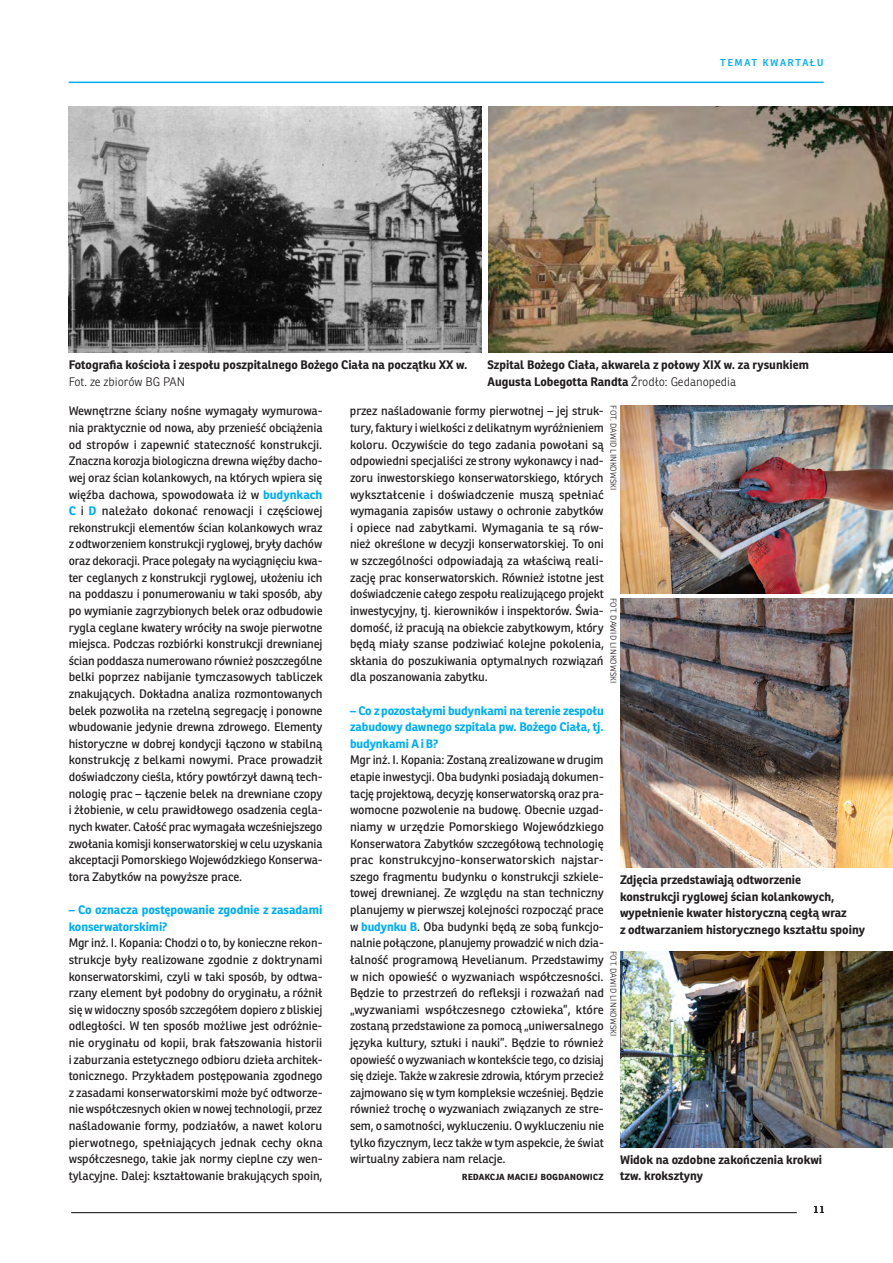
<style>
.page{position:relative;width:893px;height:1263px;background:#fff}
.page>*{position:absolute;margin:0;border:0;box-sizing:border-box;transform-origin:0 0}
.txt{font:12px/16.6px "Ronnia";letter-spacing:-.01em;color:#231f20;text-align:justify}
.podpis_fot{font:700 12px/16.5px "Ronnia";color:#231f20}
.txt-2{font:700 12px/16.6px "Ronnia";letter-spacing:-.01em;color:#00aeef}
.t1{font:12px "Ronnia";letter-spacing:.125em;color:#00aeef}
.txt_podpis_autor{font:700 10.5px "Ronnia";color:#231f20}
.fot_autor{font:300 8.25px "Ronnia";letter-spacing:.01em;color:#231f20}
.s1{font-weight:300}
.s2{font-weight:700;color:#00aeef}
</style>
<div class="page">
<hr style="left:71px;top:1212px;width:726px;height:1px;background:#231f20">
<hr style="left:69px;top:82px;width:755px;height:1px;background:#00aeef">
<img style="left:69px;top:106px;width:412px;height:247px">
<img style="left:488px;top:106px;width:405px;height:247px">
<img style="left:621px;top:405px;width:272px;height:189px">
<img style="left:621px;top:598px;width:272px;height:270px">
<img style="left:621px;top:951px;width:272px;height:196px">
<p class="t1" style="left:720px;top:55px;width:51px">TEMAT kwartału</p>
<p class="podpis_fot" style="left:69px;top:357px;width:400px">Fotografia kościoła i zespołu poszpitalnego Bożego Ciała na początku XX w.<br><span class="s1">Fot. ze zbiorów BG PAN</span></p>
<p class="podpis_fot" style="left:488px;top:357px;width:323px">Szpital Bożego Ciała, akwarela z połowy XIX w. za rysunkiem<br>Augusta Lobegotta Randta <span class="s1">Źrodło: Gedanopedia</span></p>
<p class="fot_autor" style="left:618px;top:405px;width:86px;rotate:90deg">FOT. DAWID LINKOWSKI</p>
<p class="txt" style="left:350px;top:403px;width:255px">przez naśladowanie formy pierwotnej – jej struk&shy;tury, faktury i wielkości z delikatnym wyróżnieniem koloru. Oczywiście do tego zadania powołani są odpowiedni specjaliści ze strony wykonawcy i nad&shy;zoru inwestorskiego konserwatorskiego, których wykształcenie i doświadczenie muszą spełniać wymagania zapisów ustawy o ochronie zabytków i opiece nad zabytkami. Wymagania te są rów&shy;nież określone w decyzji konserwatorskiej. To oni w szczególności odpowiadają za właściwą reali&shy;zację prac konserwatorskich. Również istotne jest doświadczenie całego zespołu realizującego projekt inwestycyjny, tj. kierowników i inspektorów. Świa&shy;domość, iż pracują na obiekcie zabytkowym, który będą miały szanse podziwiać kolejne pokolenia, skłania do poszukiwania optymalnych rozwiązań dla poszanowania zabytku.</p>
<p class="txt-2" style="left:350px;top:702px;width:255px;text-align:justify">– Co z pozostałymi budynkami na terenie zespołu zabudowy dawnego szpitala pw. Bożego Ciała, tj. budynkami A i B?</p>
<p class="txt" style="left:350px;top:752px;width:255px">Mgr inż. I. Kopania: Zostaną zrealizowane w drugim etapie inwestycji. Oba budynki posiadają dokumen&shy;tację projektową, decyzję konserwatorską oraz pra&shy;womocne pozwolenie na budowę. Obecnie uzgad&shy;niamy w urzędzie Pomorskiego Wojewódzkiego Konserwatora Zabytków szczegółową technologię prac konstrukcyjno-konserwatorskich najstar&shy;szego fragmentu budynku o konstrukcji szkiele&shy;towej drewnianej. Ze względu na stan techniczny planujemy w pierwszej kolejności rozpocząć prace w <span class="s2">budynku B</span>. Oba budynki będą ze sobą funkcjo&shy;nalnie połączone, planujemy prowadzić w nich dzia&shy;łalność programową Hevelianum. Przedstawimy w nich opowieść o wyzwaniach współczesności.<br>Będzie to przestrzeń do refleksji i rozważań nad „wyzwaniami współczesnego człowieka”, które zostaną przedstawione za pomocą „uniwersalnego języka kultury, sztuki i nauki”. Będzie to również opowieść o wyzwaniach w kontekście tego, co dzisiaj się dzieje. Także w zakresie zdrowia, którym przecież zajmowano się w tym kompleksie wcześniej. Będzie również trochę o wyzwaniach związanych ze stre&shy;sem, o samotności, wykluczeniu. O wykluczeniu nie tylko fizycznym, lecz także w tym aspekcie, że świat wirtualny zabiera nam relacje.</p>
<p class="txt_podpis_autor" style="left:462px;top:1169px;width:143px">Redakcja Maciej Bogdanowicz</p>
<p class="txt" style="left:69px;top:403px;width:256px">Wewnętrzne ściany nośne wymagały wymurowa&shy;nia praktycznie od nowa, aby przenieść obciążenia od stropów i zapewnić stateczność konstrukcji.<br>Znaczna korozja biologiczna drewna więźby dacho&shy;wej oraz ścian kolankowych, na których wpiera się więźba dachowa, spowodowała iż w <span class="s2">budynkach C</span> i <span class="s2">D</span> należało dokonać renowacji i częściowej rekonstrukcji elementów ścian kolankowych wraz z odtworzeniem konstrukcji ryglowej, bryły dachów oraz dekoracji. Prace polegały na wyciągnięciu kwa&shy;ter ceglanych z konstrukcji ryglowej, ułożeniu ich na poddaszu i ponumerowaniu w taki sposób, aby po wymianie zagrzybionych belek oraz odbudowie rygla ceglane kwatery wróciły na swoje pierwotne miejsca. Podczas rozbiórki konstrukcji drewnianej ścian poddasza numerowano również poszczególne belki poprzez nabijanie tymczasowych tabliczek znakujących. Dokładna analiza rozmontowanych belek pozwoliła na rzetelną segregację i ponowne wbudowanie jedynie drewna zdrowego. Elementy historyczne w dobrej kondycji łączono w stabilną konstrukcję z belkami nowymi. Prace prowadził doświadczony cieśla, który powtórzył dawną tech&shy;nologię prac – łączenie belek na drewniane czopy i żłobienie, w celu prawidłowego osadzenia cegla&shy;nych kwater. Całość prac wymagała wcześniejszego zwołania komisji konserwatorskiej w celu uzyskania akceptacji Pomorskiego Wojewódzkiego Konserwa&shy;tora Zabytków na powyższe prace.</p>
<p class="txt-2" style="left:69px;top:901px;width:255px">– Co oznacza postępowanie zgodnie z zasadami konserwatorskimi?</p>
<p class="txt" style="left:69px;top:935px;width:255px">Mgr inż. I. Kopania: Chodzi o to, by konieczne rekon&shy;strukcje były realizowane zgodnie z doktrynami konserwatorskimi, czyli w taki sposób, by odtwa&shy;rzany element był podobny do oryginału, a różnił się w widoczny sposób szczegółem dopiero z bliskiej odległości. W ten sposób możliwe jest odróżnie&shy;nie oryginału od kopii, brak fałszowania historii i zaburzania estetycznego odbioru dzieła architek&shy;tonicznego. Przykładem postępowania zgodnego z zasadami konserwatorskimi może być odtworze&shy;nie współczesnych okien w nowej technologii, przez naśladowanie formy, podziałów, a nawet koloru pierwotnego, spełniających jednak cechy okna współczesnego, takie jak normy cieplne czy wen&shy;tylacyjne. Dalej: kształtowanie brakujących spoin,</p>
<p class="fot_autor" style="left:618px;top:598px;width:86px;rotate:90deg">FOT. DAWID LINKOWSKI</p>
<p class="podpis_fot" style="left:620px;top:872px;width:247px">Zdjęcia przedstawiają odtworzenie<br>konstrukcji ryglowej ścian kolankowych, wypełnienie kwater historyczną cegłą wraz<br>z odtwarzaniem historycznego kształtu spoiny</p>
<p class="fot_autor" style="left:618px;top:951px;width:86px;rotate:90deg">FOT. DAWID LINKOWSKI</p>
<p class="podpis_fot" style="left:620px;top:1151px;width:204px">Widok na ozdobne zakończenia krokwi</p>
<p class="podpis_fot" style="left:620px;top:1168px;width:85px">tzw. kroksztyny</p>
<p class="txt" style="left:814px;top:1200px;width:12px">11</p>
</div>
